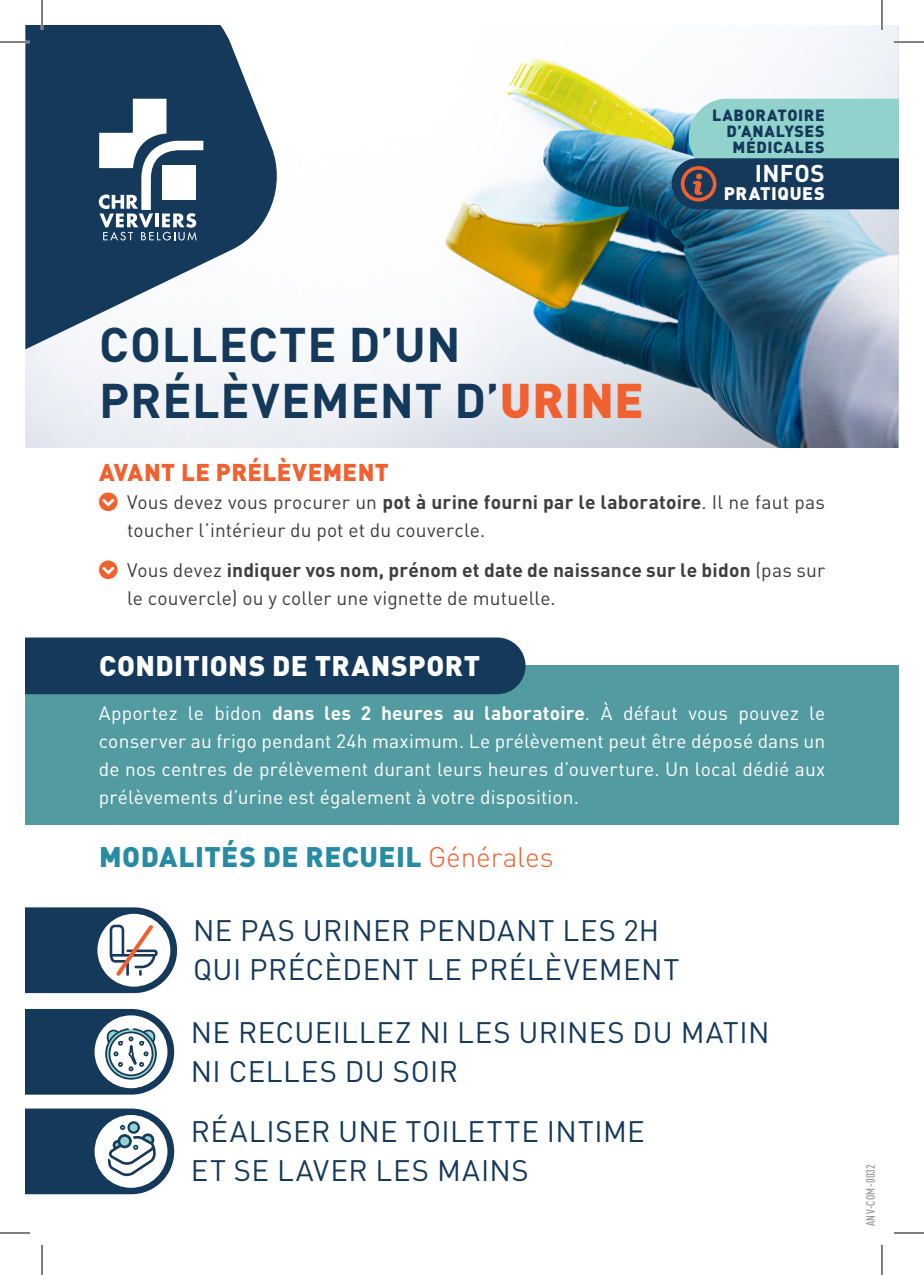
<style>
.page{position:relative;width:924px;height:1275px;background:#fff}
.page>*{position:absolute;margin:0;border:0;box-sizing:border-box;transform-origin:0 0}
.t1{font:700 48px/56px "DIN Pro";letter-spacing:.015em;color:#14395b}
.t2{font:29.2px/39px "DIN Pro";letter-spacing:.015em;color:#14395b}
.t3{font:900 28px "DIN Pro";letter-spacing:.015em;color:#268ba3}
.t4{font:900 28px "DIN Pro";letter-spacing:.015em;color:#fff}
.t5{font:900 24px "DIN Pro";letter-spacing:.02em;color:#f16130}
.t6{font:700 24px "DIN Pro";letter-spacing:.015em;color:#fff}
.t7{font:19.2px/28px "DIN Pro";letter-spacing:.01em;color:#fff;text-align:justify}
.t8{font:19.2px/28px "DIN Pro";letter-spacing:.01em;color:#3e3e3f}
.t9{font:900 18px "DIN Pro";letter-spacing:.03em;color:#fff}
.t10{font:900 16px/16px "DIN Pro";letter-spacing:.035em;color:#14395b;text-align:right}
.t11{font:500 condensed 12px "DIN Pro";letter-spacing:.03em;color:#939598}
.s1{font-weight:900;color:#f16130}
.s2{color:#f16130}
.s3{font-weight:700}
.s4{font-weight:300;color:#f16130}
</style>
<div class="page">
<img style="left:25px;top:25px;width:873px;height:422px">
<svg style="left:25px;top:25px;width:261px;height:324px;fill:#14395b"></svg>
<svg style="left:671px;top:99px;width:227px;height:110px;background:#5d8c98"></svg>
<svg style="left:99px;top:99px;width:104px;height:141px"></svg>
<svg style="left:25px;top:907px;width:152px;height:86px"></svg>
<svg style="left:25px;top:1009px;width:149px;height:85px"></svg>
<svg style="left:25px;top:1108px;width:149px;height:86px"></svg>
<div style="left:25px;top:666px;width:873px;height:159px;background:#519ba1"></div>
<div style="left:25px;top:637px;width:500px;height:57px;background:#14395b"></div>
<hr style="left:0;top:41px;width:30px;height:2px;background:#fff">
<hr style="left:893px;top:41px;width:30px;height:2px;background:#fff">
<hr style="left:41px;top:0;width:2px;height:30px;background:#fff">
<hr style="left:880px;top:0;width:2px;height:30px;background:#fff">
<hr style="left:0;top:42px;width:30px;height:1px;background:#000">
<hr style="left:893px;top:42px;width:30px;height:1px;background:#000">
<hr style="left:0;top:1232px;width:30px;height:1px;background:#000">
<hr style="left:893px;top:1232px;width:30px;height:1px;background:#000">
<hr style="left:42px;top:0;width:1px;height:30px;background:#000">
<hr style="left:42px;top:1245px;width:1px;height:30px;background:#000">
<hr style="left:881px;top:0;width:1px;height:30px;background:#000">
<hr style="left:881px;top:1245px;width:1px;height:30px;background:#000">
<p class="t10" style="left:711px;top:105px;width:114px">LABORATOIRE<br>D’ANALYSES<br>MÉDICALES</p>
<p class="t6" style="left:754px;top:153px;width:71px">INFOS</p>
<p class="t9" style="left:723px;top:178px;width:102px">PRATIQUES</p>
<h1 class="t1" style="left:99px;top:311px;width:545px">COLLECTE D’UN<br>PRÉLÈVEMENT D’<span class="s1">URINE</span></h1>
<p class="t5" style="left:99px;top:452px;width:291px">AVANT LE PRÉLÈVEMENT</p>
<p class="t8" style="left:127px;top:486px;width:699px;text-indent:-28px"><span class="s2">❖□■●□■</span> Vous devez vous procurer un <span class="s3">pot à urine fourni par le laboratoire</span>. Il ne faut pas toucher l’intérieur du pot et du couvercle.</p>
<p class="t8" style="left:127px;top:553px;width:699px;text-indent:-28px"><span class="s2">❖□■●□■</span> Vous devez <span class="s3">indiquer vos nom, prénom et date de naissance sur le bidon</span> (pas sur le couvercle) ou y coller une vignette de mutuelle.</p>
<h3 class="t4" style="left:99px;top:641px;width:382px">CONDITIONS DE TRANSPORT</h3>
<p class="t7" style="left:99px;top:697px;width:727px">Apportez le bidon <span class="s3">dans les 2 heures au laboratoire</span>. À défaut vous pouvez le conserver au frigo pendant 24h maximum. Le prélèvement peut être déposé dans un de nos centres de prélèvement durant leurs heures d’ouverture. Un local dédié aux prélèvements d’urine est également à votre disposition.</p>
<h3 class="t3" style="left:99px;top:832px;width:456px">MODALITÉS DE RECUEIL <span class="s4">Générales</span></h3>
<h2 class="t2" style="left:193px;top:908px;width:487px">NE PAS URINER PENDANT LES 2H<br>QUI PRÉCÈDENT LE PRÉLÈVEMENT</h2>
<h2 class="t2" style="left:191px;top:1009px;width:579px">NE RECUEILLEZ NI LES URINES DU MATIN<br>NI CELLES DU SOIR</h2>
<h2 class="t2" style="left:191px;top:1109px;width:455px">RÉALISER UNE TOILETTE INTIME<br>ET SE LAVER LES MAINS</h2>
<p class="t11" style="left:861px;top:1226px;width:64px;rotate:-90deg">ANV-COM-0032</p>
</div>
